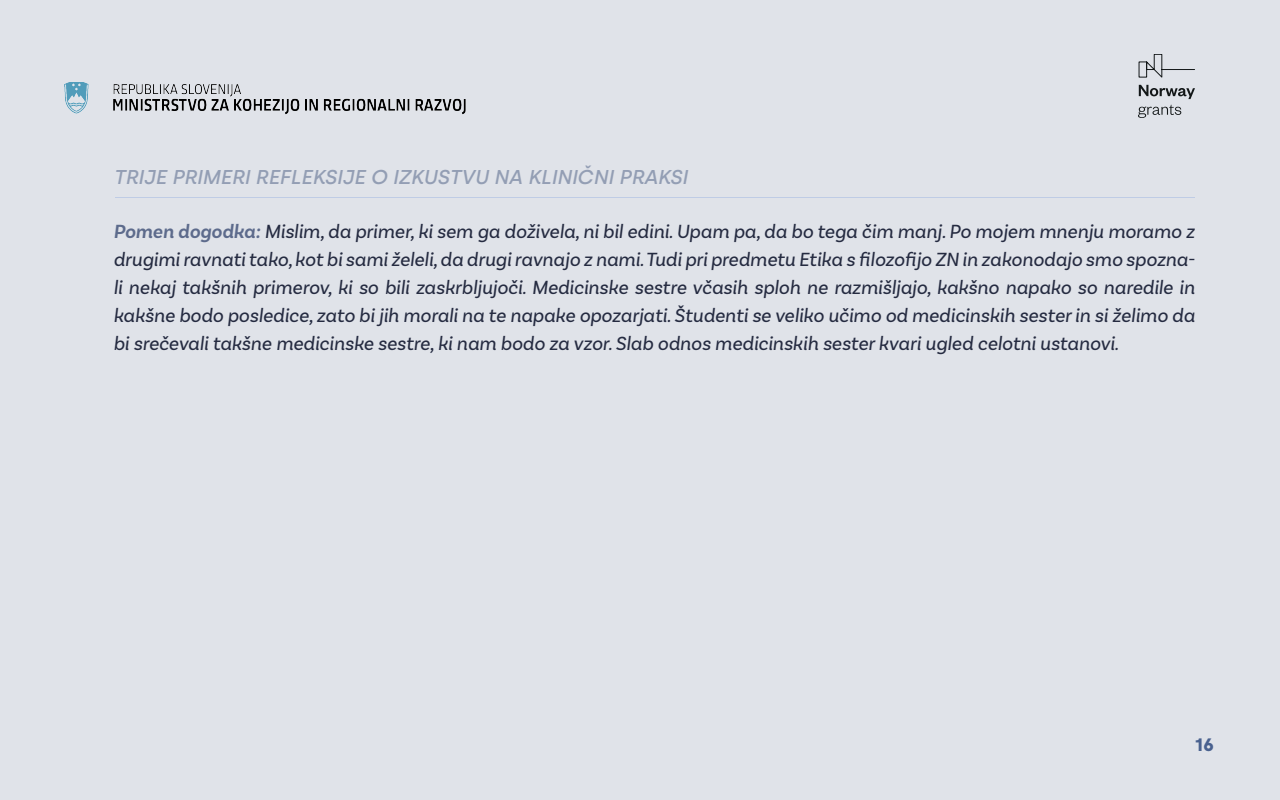
<style>
.page{position:relative;width:1280px;height:800px;background:#e0e3e9}
.page>*{position:absolute;margin:0;border:0;box-sizing:border-box;transform-origin:0 0}
.t1{font:italic 20px/28px "Basic Sans";color:#252b41;text-align:justify}
.t2{font:italic 500 20px "Silka";color:#939eb4}
.t3{font:700 18px "Silka";color:#49618f}
.s1{font-weight:600;color:#5d6b8c}
</style>
<div class="page">
<svg style="left:1138px;top:54px;width:57px;height:24px"></svg>
<svg style="left:1139px;top:85px;width:56px;height:14px"></svg>
<svg style="left:1138px;top:105px;width:43px;height:13px"></svg>
<img style="left:64px;top:82px;width:402px;height:33px">
<hr style="left:115px;top:197px;width:1080px;height:1px;background:#bfcce5">
<p class="t2" style="left:113px;top:165px;width:576px">TRIJE PRIMERI REFLEKSIJE O IZKUSTVU NA KLINIČNI PRAKSI</p>
<p class="t1" style="left:113px;top:217px;width:1083px"><span class="s1">Pomen dogodka:</span> Mislim, da primer, ki sem ga doživela, ni bil edini. Upam pa, da bo tega čim manj. Po mojem mnenju moramo z drugimi ravnati tako, kot bi sami želeli, da drugi ravnajo z nami. Tudi pri predmetu Etika s filozofijo ZN in zakonodajo smo spozna&shy;li nekaj takšnih primerov, ki so bili zaskrbljujoči. Medicinske sestre včasih sploh ne razmišljajo, kakšno napako so naredile in kakšne bodo posledice, zato bi jih morali na te napake opozarjati. Študenti se veliko učimo od medicinskih sester in si želimo da bi srečevali takšne medicinske sestre, ki nam bodo za vzor. Slab odnos medicinskih sester kvari ugled celotni ustanovi.</p>
<p class="t3" style="left:1195px;top:734px;width:21px">16</p>
</div>
